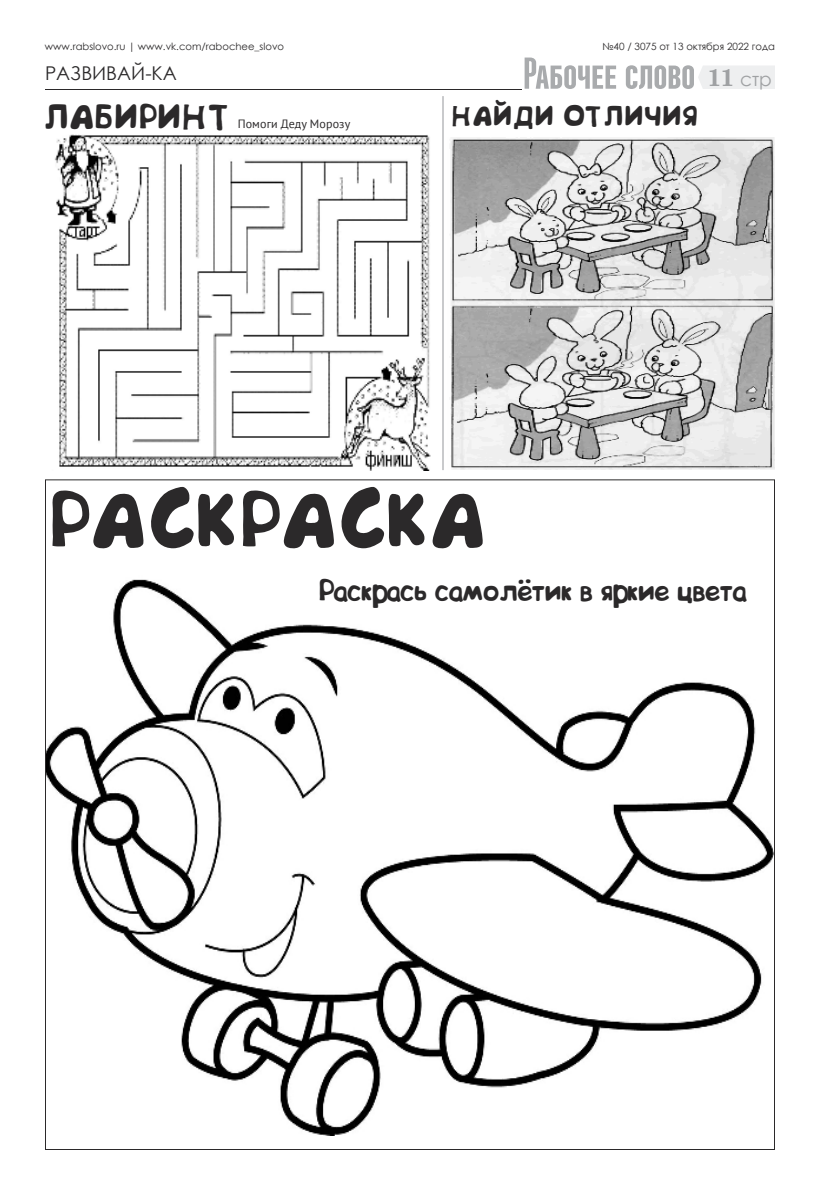
<style>
.page{position:relative;width:820px;height:1190px;background:#fff}
.page>*{position:absolute;margin:0;border:0;box-sizing:border-box;transform-origin:0 0}
.t1{font:70px "BIP";letter-spacing:.075em;color:#2b292a}
.t2{font:31px "BIP";letter-spacing:.075em;color:#2b292a}
.t3{font:27px "BIP";color:#2b292a}
.t4{font:25px "BIP";letter-spacing:.075em;color:#2b292a}
.t5{font:19px "Century Gothic";color:#2b292a}
.t6{font:19px "Century Gothic";color:#9fa1a3}
.t7{font:12px "PT Sans";letter-spacing:.01em;color:#2b292a}
.t8{font:10px "Century Gothic";color:#2b292a}
.s1{font-family:"New Century Schlbk";font-weight:700;font-size:24px}
</style>
<div class="page">
<hr style="left:45px;top:89px;width:477px;height:1px;background:#2b292a">
<svg style="left:525px;top:58px;width:250px;height:31px"></svg>
<img style="left:47px;top:579px;width:726px;height:556px">
<img style="left:54px;top:134px;width:377px;height:336px">
<hr style="left:443px;top:96px;width:1px;height:374px;background:#95979a">
<img style="left:450px;top:138px;width:325px;height:332px">
<p class="t8" style="left:45px;top:39px;width:241px">www.rabslovo.ru | www.vk.com/rabochee_slovo</p>
<p class="t8" style="left:603px;top:39px;width:174px">№40 / 3075 от 13 октября 2022 года</p>
<h3 class="t6" style="left:708px;top:66px;width:66px"><span class="s1">11</span> стр</h3>
<h3 class="t5" style="left:45px;top:59px;width:133px">РАЗВИВАЙ-КА</h3>
<h2 class="t2" style="left:45px;top:93px;width:186px">ЛАБИРИНТ</h2>
<p class="t7" style="left:238px;top:116px;width:114px">Помоги Деду Морозу</p>
<h3 class="t4" style="left:452px;top:97px;width:247px">НАЙДИ ОТЛИЧИЯ</h3>
<h1 class="t1" style="left:50px;top:467px;width:434px">РАСКРАСКА</h1>
<h3 class="t3" style="left:319px;top:570px;width:429px">Раскрась самолётик в яркие цвета</h3>
</div>
